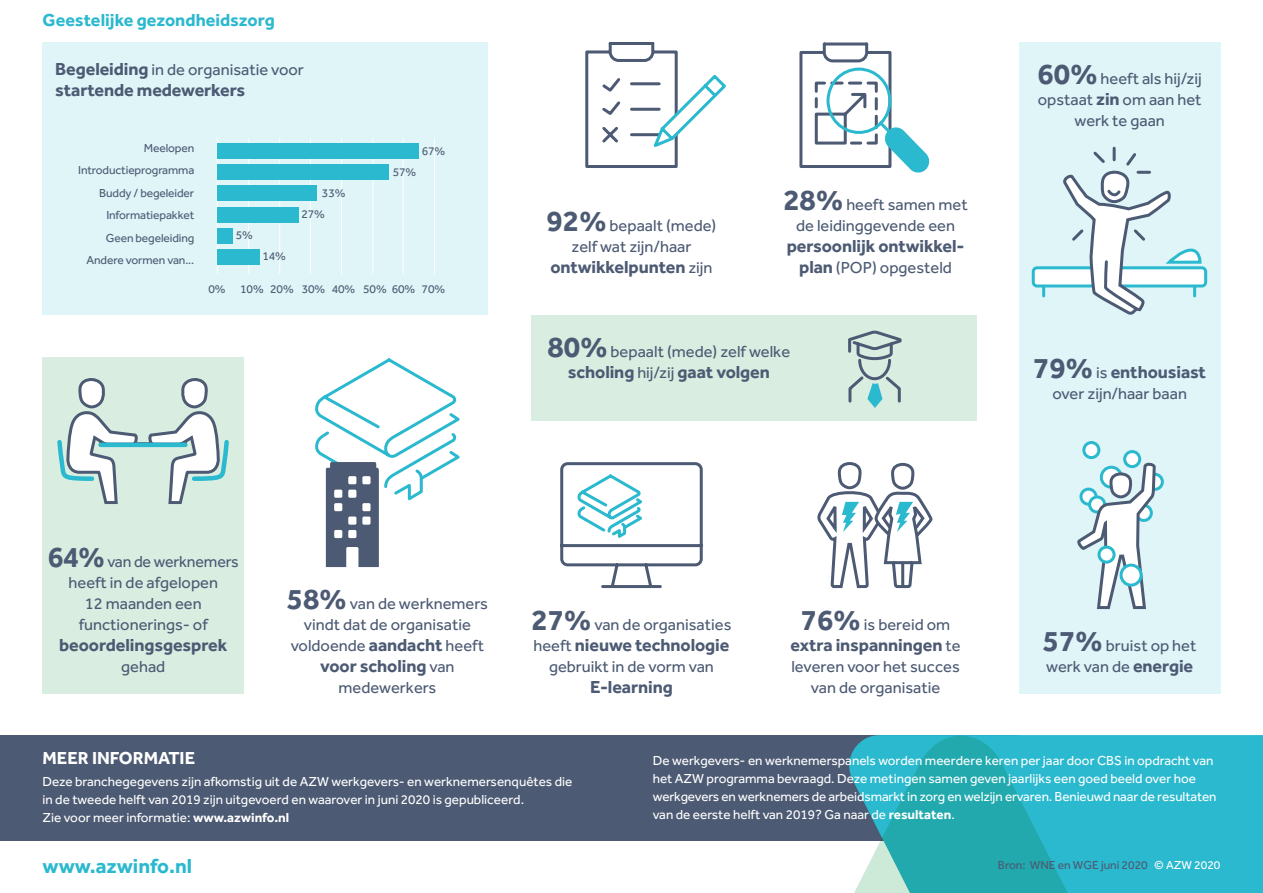
<style>
.page{position:relative;width:1263px;height:893px;background:#fff}
.page>*{position:absolute;margin:0;border:0;box-sizing:border-box;transform-origin:0 0}
.t1{font:700 21px "Effra";color:#2ab9ce}
.BODY_11pt{font:700 18px "Effra";letter-spacing:-.005em;color:#4c5a73}
.t2{font:700 18px "Effra";color:#2ab9ce}
.t3{font:700 18px "Effra";color:#fff}
.BODY_11pt-2{font:16.5px/21px "Effra";color:#4c5a73;text-align:center}
.t4{font:13.5px/18px "Effra";color:#fff}
.Bijschrift{font:12px "Effra";letter-spacing:-.01em;color:#4c5a73}
.s1{font-weight:700;font-size:18px}
.s2{font-weight:700;font-size:30px}
.s3{font-weight:400;font-size:16.5px}
.s4{font-size:30px}
.s5{font-weight:700}
.s6{color:#fff}
</style>
<div class="page">
<div style="left:0;top:735px;width:1019px;height:105px;background:#4c5a73"></div>
<div style="left:873px;top:735px;width:390px;height:158px;background:#2ab9ce"></div>
<svg style="left:787px;top:736px;width:345px;height:157px"></svg>
<div style="left:531px;top:315px;width:445px;height:105px;background:#d9eee1"></div>
<div style="left:43px;top:357px;width:201px;height:336px;background:#d9eee1"></div>
<div style="left:43px;top:43px;width:445px;height:272px;background:#dff5f8"></div>
<div style="left:1019px;top:42px;width:201px;height:651px;background:#dff5f8"></div>
<svg style="left:1042px;top:287px;width:3px;height:9px"></svg>
<div style="left:1033px;top:268px;width:173px;height:18px;background:#fff;border-radius:4px"></div>
<div style="left:1032px;top:266px;width:175px;height:21px;border:3px solid #2ab9ce;border-radius:4px"></div>
<svg style="left:1063px;top:148px;width:140px;height:167px"></svg>
<svg style="left:1147px;top:474px;width:15px;height:15px"></svg>
<div style="left:1146px;top:473px;width:18px;height:18px;border:3px solid #2ab9ce;border-radius:50%"></div>
<svg style="left:1077px;top:463px;width:80px;height:146px"></svg>
<div style="left:1121px;top:565px;width:20px;height:20px;background:#fff;border-radius:50%"></div>
<div style="left:1119px;top:564px;width:23px;height:23px;border:3px solid #2ab9ce;border-radius:50%"></div>
<div style="left:1099px;top:547px;width:15px;height:15px;background:#fff;border-radius:50%"></div>
<div style="left:1097px;top:546px;width:18px;height:18px;border:3px solid #2ab9ce;border-radius:50%"></div>
<div style="left:1125px;top:452px;width:15px;height:15px;background:#fff;border-radius:50%"></div>
<div style="left:1123px;top:450px;width:18px;height:18px;border:3px solid #2ab9ce;border-radius:50%"></div>
<div style="left:1084px;top:443px;width:15px;height:15px;background:#fff;border-radius:50%"></div>
<div style="left:1082px;top:441px;width:18px;height:18px;border:3px solid #2ab9ce;border-radius:50%"></div>
<svg style="left:818px;top:462px;width:115px;height:126px"></svg>
<svg style="left:57px;top:378px;width:172px;height:126px"></svg>
<hr style="left:101px;top:443px;width:84px;height:4px;background:#2ab9ce">
<svg style="left:848px;top:330px;width:54px;height:78px"></svg>
<svg style="left:315px;top:358px;width:145px;height:209px"></svg>
<hr style="left:217px;top:139px;width:1px;height:134px;background:#fff">
<hr style="left:248px;top:139px;width:1px;height:134px;background:#fff">
<hr style="left:279px;top:139px;width:1px;height:134px;background:#fff">
<hr style="left:310px;top:139px;width:1px;height:134px;background:#fff">
<hr style="left:341px;top:139px;width:1px;height:134px;background:#fff">
<hr style="left:372px;top:139px;width:1px;height:134px;background:#fff">
<hr style="left:403px;top:139px;width:1px;height:134px;background:#fff">
<hr style="left:434px;top:139px;width:1px;height:134px;background:#fff">
<svg style="left:585px;top:42px;width:141px;height:126px"></svg>
<svg style="left:560px;top:462px;width:143px;height:126px"></svg>
<svg style="left:799px;top:42px;width:131px;height:131px"></svg>
<div style="left:217px;top:249px;width:42px;height:15px;background:#2ab9ce"></div>
<div style="left:217px;top:228px;width:15px;height:15px;background:#2ab9ce"></div>
<div style="left:217px;top:207px;width:82px;height:15px;background:#2ab9ce"></div>
<div style="left:217px;top:186px;width:100px;height:15px;background:#2ab9ce"></div>
<div style="left:217px;top:165px;width:172px;height:15px;background:#2ab9ce"></div>
<div style="left:217px;top:144px;width:202px;height:15px;background:#2ab9ce"></div>
<h2 class="t2" style="left:43px;top:9px;width:234px">Geestelijke gezondheidszorg</h2>
<p class="BODY_11pt-2" style="left:55px;top:59px;width:250px"><span class="s1">Begeleiding</span> in de organisatie voor</p>
<p class="BODY_11pt" style="left:55px;top:79px;width:191px">startende medewerkers</p>
<p class="Bijschrift" style="left:144px;top:141px;width:52px">Meelopen</p>
<p class="Bijschrift" style="left:78px;top:163px;width:118px">Introductieprogramma</p>
<p class="Bijschrift" style="left:99px;top:186px;width:97px">Buddy / begeleider</p>
<p class="Bijschrift" style="left:106px;top:208px;width:89px">Informatiepakket</p>
<p class="Bijschrift" style="left:106px;top:231px;width:90px">Geen begeleiding</p>
<p class="Bijschrift" style="left:87px;top:253px;width:109px">Andere vormen van...</p>
<p class="Bijschrift" style="left:236px;top:228px;width:19px">5%</p>
<p class="Bijschrift" style="left:262px;top:249px;width:25px">14%</p>
<p class="Bijschrift" style="left:322px;top:186px;width:25px">33%</p>
<p class="Bijschrift" style="left:301px;top:207px;width:25px">27%</p>
<p class="Bijschrift" style="left:422px;top:144px;width:25px">67%</p>
<p class="Bijschrift" style="left:393px;top:165px;width:25px">57%</p>
<p class="Bijschrift" style="left:208px;top:282px;width:238px">0% 10% 20% 30% 40% 50% 60% 70%</p>
<p class="BODY_11pt-2" style="left:547px;top:215px;width:171px"><span class="s2">92%</span> bepaalt (mede) zelf wat zijn/haar</p>
<p class="BODY_11pt" style="left:550px;top:256px;width:164px">ontwikkelpunten <span class="s3">zijn</span></p>
<p class="BODY_11pt-2" style="left:783px;top:194px;width:186px"><span class="s2">28%</span> heeft samen met de leidinggevende een</p>
<p class="BODY_11pt" style="left:787px;top:235px;width:179px">persoonlijk ontwikkel-</p>
<p class="BODY_11pt-2" style="left:799px;top:257px;width:154px"><span class="s1">plan</span> (POP) opgesteld</p>
<p class="BODY_11pt-2" style="left:548px;top:341px;width:244px"><span class="s2">80%</span> bepaalt (mede) zelf welke</p>
<p class="BODY_11pt" style="left:568px;top:361px;width:204px">scholing <span class="s3">hij/zij</span> gaat volgen</p>
<p class="BODY_11pt-2" style="left:48px;top:551px;width:192px"><span class="s2">64%</span> van de werknemers heeft in de afgelopen<br>12 maanden een functionerings- of</p>
<p class="BODY_11pt" style="left:59px;top:634px;width:170px">beoordelingsgesprek</p>
<p class="BODY_11pt-2" style="left:121px;top:656px;width:46px">gehad</p>
<p class="BODY_11pt-2" style="left:287px;top:593px;width:202px"><span class="s2">58%</span> van de werknemers vindt dat de organisatie voldoende <span class="s1">aandacht</span> heeft</p>
<p class="BODY_11pt" style="left:320px;top:655px;width:136px">voor scholing <span class="s3">van</span></p>
<p class="BODY_11pt-2" style="left:339px;top:677px;width:99px">medewerkers</p>
<p class="BODY_11pt-2" style="left:531px;top:614px;width:202px"><span class="s2">27%</span> van de organisaties</p>
<p class="BODY_11pt" style="left:533px;top:634px;width:197px"><span class="s3">heeft</span> nieuwe technologie</p>
<p class="BODY_11pt-2" style="left:549px;top:656px;width:166px">gebruikt in de vorm van</p>
<p class="BODY_11pt" style="left:590px;top:676px;width:84px">E-learning</p>
<p class="BODY_11pt-2" style="left:801px;top:614px;width:151px"><span class="s2">76%</span> is bereid om</p>
<p class="BODY_11pt" style="left:790px;top:634px;width:172px">extra inspanningen <span class="s3">te</span></p>
<p class="BODY_11pt-2" style="left:791px;top:656px;width:170px">leveren voor het succes van de organisatie</p>
<p class="BODY_11pt-2" style="left:1037px;top:68px;width:166px"><span class="s2">60%</span> heeft als hij/zij opstaat <span class="s1">zin</span> om aan het werk te gaan</p>
<p class="BODY_11pt" style="left:1033px;top:361px;width:174px"><span class="s4">79%</span> <span class="s3">is</span> enthousiast</p>
<p class="BODY_11pt-2" style="left:1052px;top:383px;width:136px">over zijn/haar baan</p>
<p class="BODY_11pt-2" style="left:1043px;top:635px;width:155px;text-align:left"><span class="s2">57%</span> bruist op het werk van de <span class="s1">energie</span></p>
<p class="t3" style="left:43px;top:747px;width:154px">MEER INFORMATIE</p>
<p class="t4" style="left:43px;top:772px;width:531px">Deze branchegegevens zijn afkomstig uit de AZW werkgevers- en werknemersenquêtes die in de tweede helft van 2019 zijn uitgevoerd en waarover in juni 2020 is gepubliceerd.<br>Zie voor meer informatie: <span class="s5">www.azwinfo.nl</span></p>
<p class="t4" style="left:653px;top:751px;width:565px">De werkgevers- en werknemerspanels worden meerdere keren per jaar door CBS in opdracht van het AZW programma bevraagd. Deze metingen samen geven jaarlijks een goed beeld over hoe werkgevers en werknemers de arbeidsmarkt in zorg en welzijn ervaren. Benieuwd naar de resultaten van de eerste helft van 2019? Ga naar de <span class="s5">resultaten</span>.</p>
<p class="t1" style="left:43px;top:853px;width:151px">www.azwinfo.nl</p>
<p class="Bijschrift" style="left:998px;top:858px;width:224px">Bron: WNE en WGE juni 2020 <span class="s6">© AZW 2020</span></p>
</div>
